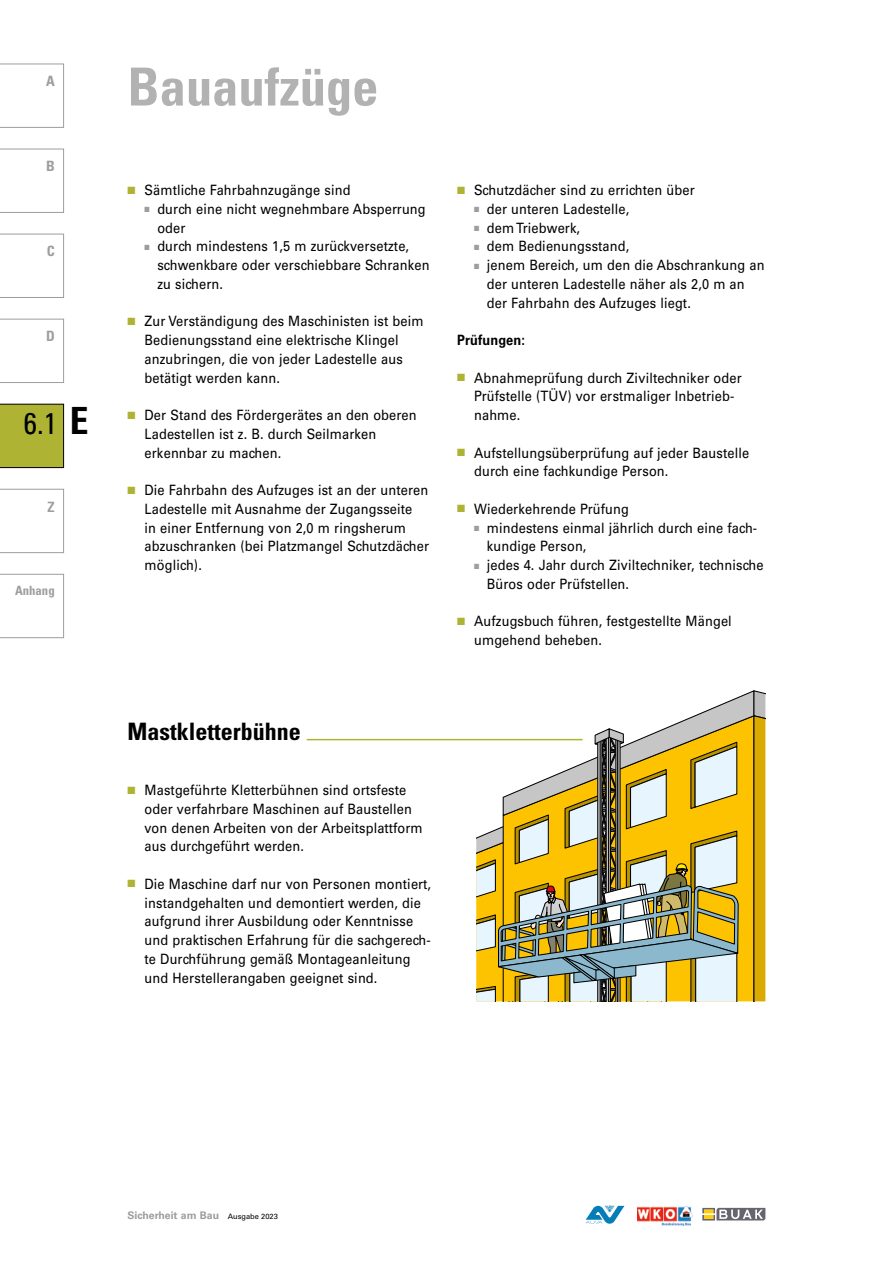
<style>
.page{position:relative;width:893px;height:1263px;background:#fff}
.page>*{position:absolute;margin:0;border:0;box-sizing:border-box;transform-origin:0 0}
.Head_groß_grau{font:700 condensed 52.5px "Univers";color:#b3b2b2}
.t1{font:condensed 30px "Univers";color:#000}
.t2{font:700 condensed 24px "Univers";color:#000}
.t3{font:14.25px/18.8px "Univers";letter-spacing:.01em;color:#000;scale:.9 1}
.t4{font:700 14.25px "Univers";letter-spacing:.01em;color:#000;scale:.9 1}
.t5{font:700 condensed 14.25px "Univers";color:#9d9d9c}
.t6{font:700 condensed 12.75px "Univers";color:#9d9d9c}
.t7{font:700 10.5px "Univers";color:#9d9d9c}
.s1{font-weight:700;font-size:37.5px}
.s2{color:#afb334}
.s3{color:#9d9d9c}
.s4{font-weight:400;font-size:7.5px;color:#000}
</style>
<div class="page">
<div style="left:0;top:404px;width:64px;height:64px;background:#afb334"></div>
<svg style="left:0;top:64px;width:64px;height:64px"></svg>
<svg style="left:0;top:234px;width:64px;height:64px"></svg>
<svg style="left:0;top:149px;width:64px;height:64px"></svg>
<svg style="left:0;top:319px;width:64px;height:64px"></svg>
<svg style="left:0;top:489px;width:64px;height:64px"></svg>
<svg style="left:0;top:574px;width:64px;height:64px"></svg>
<svg style="left:702px;top:1208px;width:63px;height:12px"></svg>
<img style="left:637px;top:1207px;width:56px;height:18px">
<svg style="left:586px;top:1205px;width:38px;height:19px"></svg>
<hr style="left:307px;top:739px;width:276px;height:1px;background:#afb334">
<svg style="left:476px;top:690px;width:289px;height:311px"></svg>
<p class="t5" style="left:46px;top:72px;width:10px">A</p>
<p class="t5" style="left:46px;top:158px;width:10px">B</p>
<p class="t5" style="left:47px;top:243px;width:9px">C</p>
<p class="t5" style="left:46px;top:328px;width:10px">D</p>
<h2 class="t1" style="left:24px;top:404px;width:66px">6.1 <span class="s1">E</span></h2>
<p class="t5" style="left:48px;top:498px;width:9px">Z</p>
<p class="t6" style="left:15px;top:583px;width:41px">Anhang</p>
<p class="Head_groß_grau" style="left:128px;top:55px;width:252px">Bauaufzüge</p>
<p class="t3" style="left:128px;top:181px;width:249px"><span class="s2">■</span> Sämtliche Fahrbahnzugänge sind</p>
<p class="t3" style="left:157px;top:199px;width:300px;text-indent:-13px"><span class="s3">■</span> durch eine nicht wegnehmbare Absperrung oder</p>
<p class="t3" style="left:157px;top:237px;width:304px;text-indent:-13px"><span class="s3">■</span> durch mindestens 1,5 m zurückversetzte, schwenkbare oder verschiebbare Schranken zu sichern.</p>
<p class="t3" style="left:145px;top:312px;width:311px;text-indent:-17px"><span class="s2">■</span> Zur Verständigung des Maschinisten ist beim Bedienungsstand eine elektrische Klingel anzubringen, die von jeder Ladestelle aus betätigt werden kann.</p>
<p class="t3" style="left:145px;top:406px;width:304px;text-indent:-17px"><span class="s2">■</span> Der Stand des Fördergerätes an den oberen<br>Ladestellen ist z. B. durch Seilmarken erkennbar zu machen.</p>
<p class="t3" style="left:145px;top:481px;width:318px;text-indent:-17px"><span class="s2">■</span> Die Fahrbahn des Aufzuges ist an der unteren Ladestelle mit Ausnahme der Zugangsseite<br>in einer Entfernung von 2,0 m ringsherum abzuschranken (bei Platzmangel Schutzdächer möglich).</p>
<p class="t3" style="left:457px;top:181px;width:266px"><span class="s2">■</span> Schutzdächer sind zu errichten über</p>
<p class="t3" style="left:474px;top:199px;width:174px"><span class="s3">■</span> der unteren Ladestelle,</p>
<p class="t3" style="left:474px;top:218px;width:119px"><span class="s3">■</span> dem Triebwerk,</p>
<p class="t3" style="left:474px;top:237px;width:174px"><span class="s3">■</span> dem Bedienungsstand,</p>
<p class="t3" style="left:487px;top:256px;width:310px;text-indent:-13px"><span class="s3">■</span> jenem Bereich, um den die Abschrankung an der unteren Ladestelle näher als 2,0 m an der Fahrbahn des Aufzuges liegt.</p>
<p class="t4" style="left:457px;top:332px;width:77px">Prüfungen:</p>
<p class="t3" style="left:474px;top:368px;width:299px;text-indent:-17px"><span class="s2">■</span> Abnahmeprüfung durch Ziviltechniker oder<br>Prüfstelle (TÜV) vor erstmaliger Inbetrieb&shy;nahme.</p>
<p class="t3" style="left:474px;top:443px;width:307px;text-indent:-17px"><span class="s2">■</span> Aufstellungsüberprüfung auf jeder Baustelle durch eine fachkundige Person.</p>
<p class="t3" style="left:457px;top:499px;width:192px"><span class="s2">■</span> Wiederkehrende Prüfung</p>
<p class="t3" style="left:487px;top:518px;width:302px;text-indent:-13px"><span class="s3">■</span> mindestens einmal jährlich durch eine fach&shy;kundige Person,</p>
<p class="t3" style="left:487px;top:556px;width:309px;text-indent:-13px"><span class="s3">■</span> jedes 4. Jahr durch Ziviltechniker, technische<br>Büros oder Prüfstellen.</p>
<p class="t3" style="left:474px;top:612px;width:288px;text-indent:-17px"><span class="s2">■</span> Aufzugsbuch führen, festgestellte Mängel umgehend beheben.</p>
<p class="t2" style="left:128px;top:717px;width:175px">Mastkletterbühne</p>
<p class="t3" style="left:145px;top:781px;width:311px;text-indent:-17px"><span class="s2">■</span> Mastgeführte Kletterbühnen sind ortsfeste oder verfahrbare Maschinen auf Baustellen von denen Arbeiten von der Arbeitsplattform aus durchgeführt werden.</p>
<p class="t3" style="left:145px;top:874px;width:320px;text-indent:-17px"><span class="s2">■</span> Die Maschine darf nur von Personen montiert, instandgehalten und demontiert werden, die aufgrund ihrer Ausbildung oder Kenntnisse und praktischen Erfahrung für die sachgerech&shy;te Durchführung gemäß Montageanleitung und Herstellerangaben geeignet sind.</p>
<p class="t7" style="left:128px;top:1209px;width:152px">Sicherheit am Bau <span class="s4">Ausgabe 2023</span></p>
</div>
